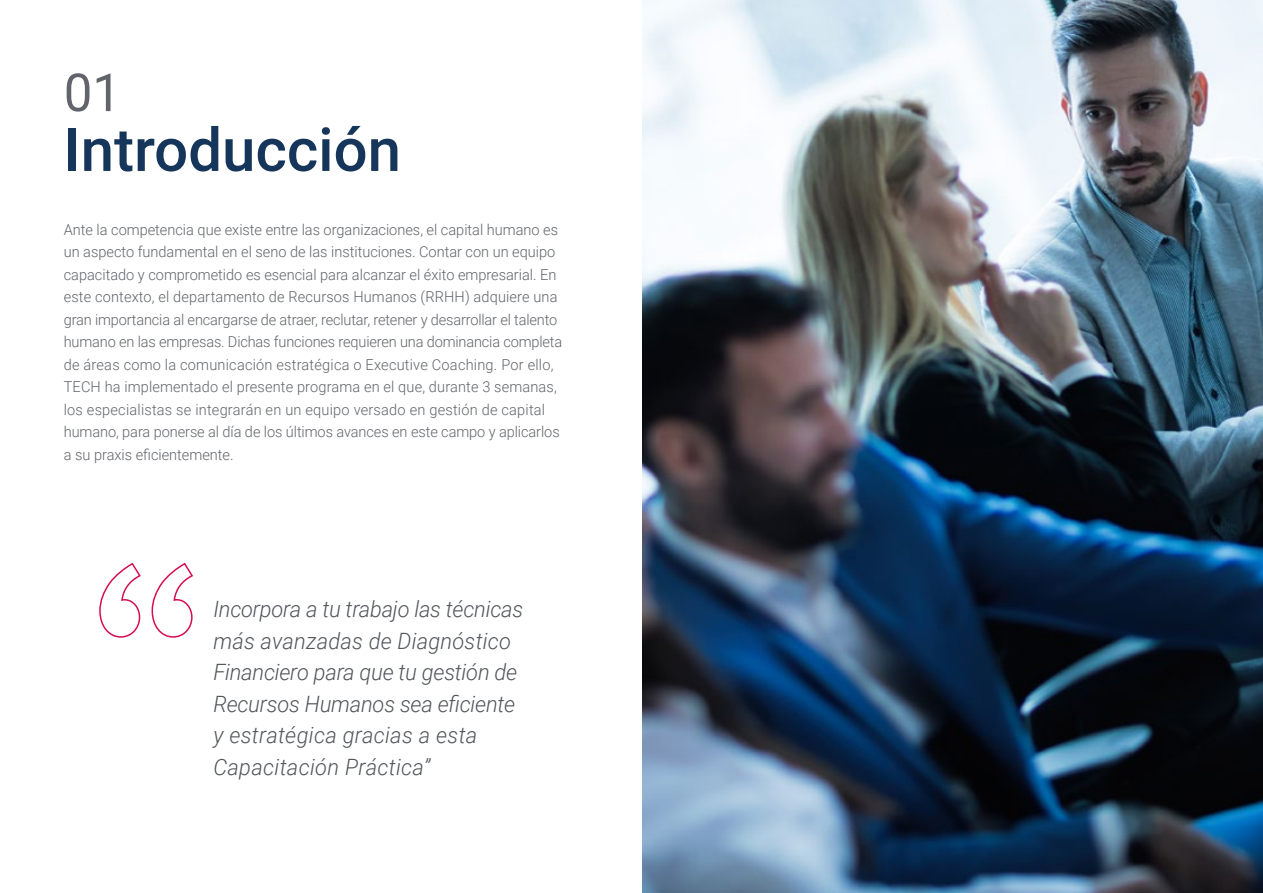
<style>
.page{position:relative;width:1263px;height:893px;background:#fff}
.page>*{position:absolute;margin:0;border:0;box-sizing:border-box;transform-origin:0 0}
.t1{font:500 60px "Roboto";color:#16355a}
.t2{font:52.5px "Roboto";color:#61646a}
.t3{font:italic 300 22.5px/31.5px "Roboto";letter-spacing:-.01em;color:#52555b}
.t4{font:300 15px/22.5px "Roboto";color:#61646a}
</style>
<div class="page">
<svg style="left:99px;top:562px;width:94px;height:76px"></svg>
<img style="left:642px;top:0;width:621px;height:893px">
<h2 class="t2" style="left:64px;top:56px;width:59px">01</h2>
<h1 class="t1" style="left:64px;top:108px;width:339px">Introducción</h1>
<p class="t4" style="left:64px;top:217px;width:500px">Ante la competencia que existe entre las organizaciones, el capital humano es un aspecto fundamental en el seno de las instituciones. Contar con un equipo capacitado y comprometido es esencial para alcanzar el éxito empresarial. En este contexto, el departamento de Recursos Humanos (RRHH) adquiere una gran importancia al encargarse de atraer, reclutar, retener y desarrollar el talento humano en las empresas. Dichas funciones requieren una dominancia completa de áreas como la comunicación estratégica o Executive Coaching. Por ello, TECH ha implementado el presente programa en el que, durante 3 semanas, los especialistas se integrarán en un equipo versado en gestión de capital humano, para ponerse al día de los últimos avances en este campo y aplicarlos a su praxis eficientemente.</p>
<h3 class="t3" style="left:213px;top:593px;width:311px">Incorpora a tu trabajo las técnicas más avanzadas de Diagnóstico<br>Financiero para que tu gestión de<br>Recursos Humanos sea eficiente y estratégica gracias a esta<br>Capacitación Práctica”</h3>
</div>
